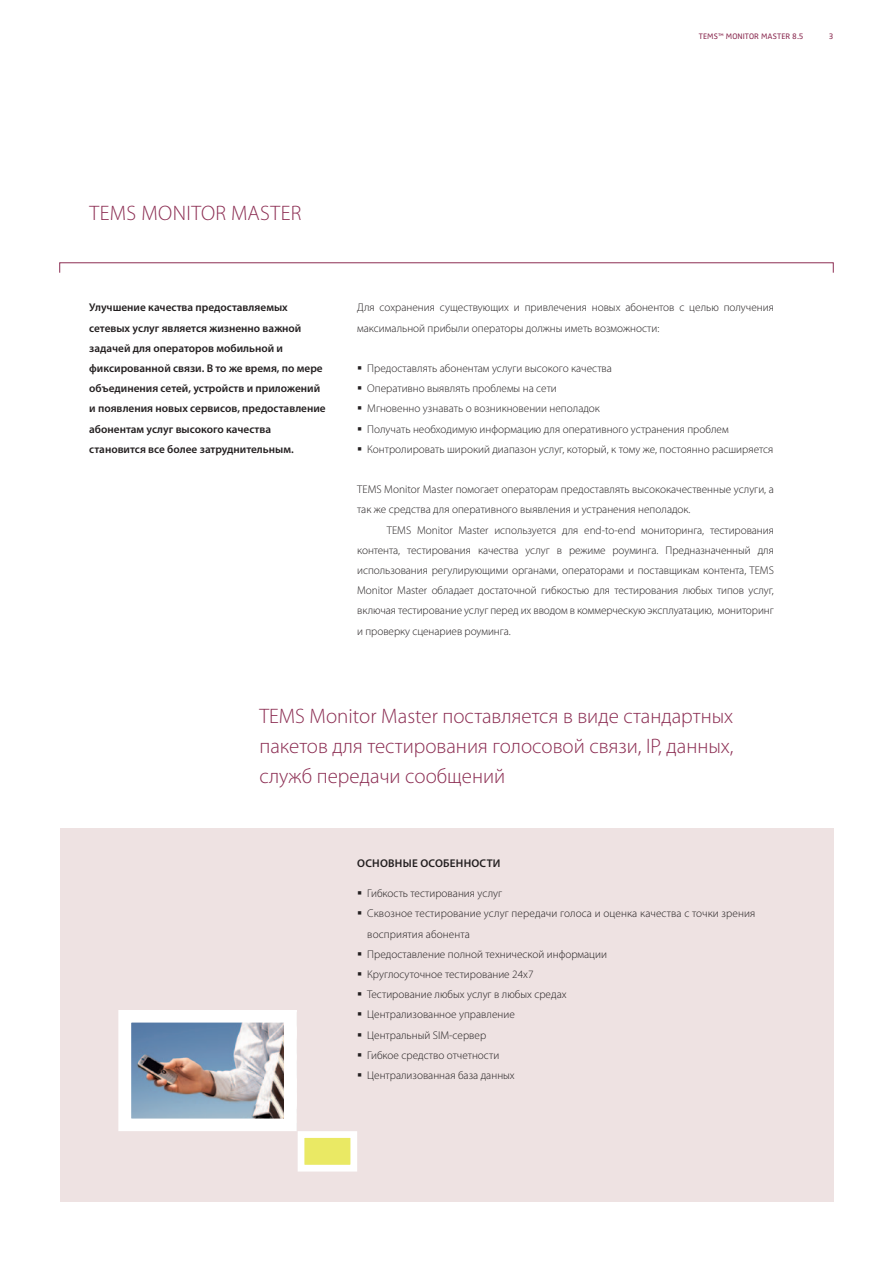
<style>
.page{position:relative;width:893px;height:1263px;background:#fff}
.page>*{position:absolute;margin:0;border:0;box-sizing:border-box;transform-origin:0 0}
._7_Quote{font:300 21px/30.3px "Myriad Pro";color:#8c2e53;text-align:justify}
._1_Chapter_Heading{font:300 21px "Myriad Pro";letter-spacing:.02em;color:#8c2e53}
._3_Bullet_List{font:300 11.25px/20.2px "Myriad Pro";color:#231f20}
._3_Body_Text{font:300 11.25px/20.2px "Myriad Pro";letter-spacing:-.005em;color:#231f20;text-align:justify}
._3_Introduction_text{font:600 11.25px/20.2px "Myriad Pro";color:#231f20}
._3_Body_Text_No_inde{font:300 11.25px/20.2px "Myriad Pro";color:#231f20}
._2_Paragraph_Heading{font:600 11.25px "Myriad Pro";letter-spacing:.02em;color:#231f20}
._6_Running_Head{font:8.25px "Ascom Zwo";letter-spacing:.01em;color:#8c2e53}
._6_Footnote_Identifi{font:8.25px "Ascom Zwo";color:#8c2e53}
</style>
<div class="page">
<div style="left:60px;top:828px;width:773px;height:373px;background:#eee2e2"></div>
<div style="left:298px;top:1131px;width:59px;height:40px;background:#eae964;border:7px solid #fff"></div>
<img style="left:132px;top:1023px;width:151px;height:94px">
<div style="left:118px;top:1010px;width:179px;height:121px;border:12px solid #fff"></div>
<p class="_6_Running_Head" style="left:699px;top:32px;width:106px">TEMS™ MONITOR MASTER 8.5</p>
<p class="_6_Footnote_Identifi" style="left:829px;top:32px;width:6px">3</p>
<p class="_1_Chapter_Heading" style="left:90px;top:201px;width:213px">TEMS MONITOR MASTER</p>
<p class="_3_Introduction_text" style="left:89px;top:297px;width:238px">Улучшение качества предоставляемых сетевых услуг является жизненно важной задачей для операторов мобильной и фиксированной связи. В то же время, по мере объединения сетей, устройств и приложений и появления новых сервисов, предоставление абонентам услуг высокого качества становится все более затруднительным.</p>
<p class="_3_Body_Text_No_inde" style="left:357px;top:298px;width:418px">Для сохранения существующих и привлечения новых абонентов с целью получения максимальной прибыли операторы должны иметь возможности:</p>
<p class="_3_Bullet_List" style="left:367px;top:358px;width:246px">Предоставлять абонентам услуги высокого качества</p>
<p class="_3_Bullet_List" style="left:367px;top:378px;width:191px">Оперативно выявлять проблемы на сети</p>
<p class="_3_Bullet_List" style="left:367px;top:399px;width:234px">Мгновенно узнавать о возникновении неполадок</p>
<p class="_3_Bullet_List" style="left:367px;top:419px;width:363px">Получать необходимую информацию для оперативного устранения проблем</p>
<p class="_3_Bullet_List" style="left:367px;top:439px;width:408px">Контролировать широкий диапазон услуг, который, к тому же, постоянно расширяется</p>
<p class="_3_Body_Text_No_inde" style="left:357px;top:479px;width:418px">TEMS Monitor Master помогает операторам предоставлять высококачественные услуги, а так же средства для оперативного выявления и устранения неполадок.</p>
<p class="_3_Body_Text" style="left:357px;top:520px;width:418px;text-indent:30px">TEMS Monitor Master используется для end-to-end мониторинга, тестирования контента, тестирования качества услуг в режиме роуминга. Предназначенный для использования регулирующими органами, операторами и поставщикам контента, TEMS Monitor Master обладает достаточной гибкостью для тестирования любых типов услуг, включая тестирование услуг перед их вводом в коммерческую эксплуатацию, мониторинг и проверку сценариев роуминга.</p>
<p class="_7_Quote" style="left:259px;top:701px;width:476px">TEMS Monitor Master поставляется в виде стандартных пакетов для тестирования голосовой связи, IP, данных, служб передачи сообщений</p>
<p class="_2_Paragraph_Heading" style="left:357px;top:856px;width:145px">ОСНОВНЫЕ ОСОБЕННОСТИ</p>
<p class="_3_Bullet_List" style="left:367px;top:883px;width:136px">Гибкость тестирования услуг</p>
<p class="_3_Bullet_List" style="left:367px;top:904px;width:390px">Сквозное тестирование услуг передачи голоса и оценка качества с точки зрения восприятия абонента</p>
<p class="_3_Bullet_List" style="left:367px;top:944px;width:241px">Предоставление полной технической информации</p>
<p class="_3_Bullet_List" style="left:367px;top:964px;width:168px">Круглосуточное тестирование 24х7</p>
<p class="_3_Bullet_List" style="left:367px;top:984px;width:201px">Тестирование любых услуг в любых средах</p>
<p class="_3_Bullet_List" style="left:367px;top:1005px;width:149px">Централизованное управление</p>
<p class="_3_Bullet_List" style="left:367px;top:1025px;width:120px">Центральный SIM-сервер</p>
<p class="_3_Bullet_List" style="left:367px;top:1045px;width:134px">Гибкое средство отчетности</p>
<p class="_3_Bullet_List" style="left:367px;top:1065px;width:149px">Централизованная база данных</p>
</div>
